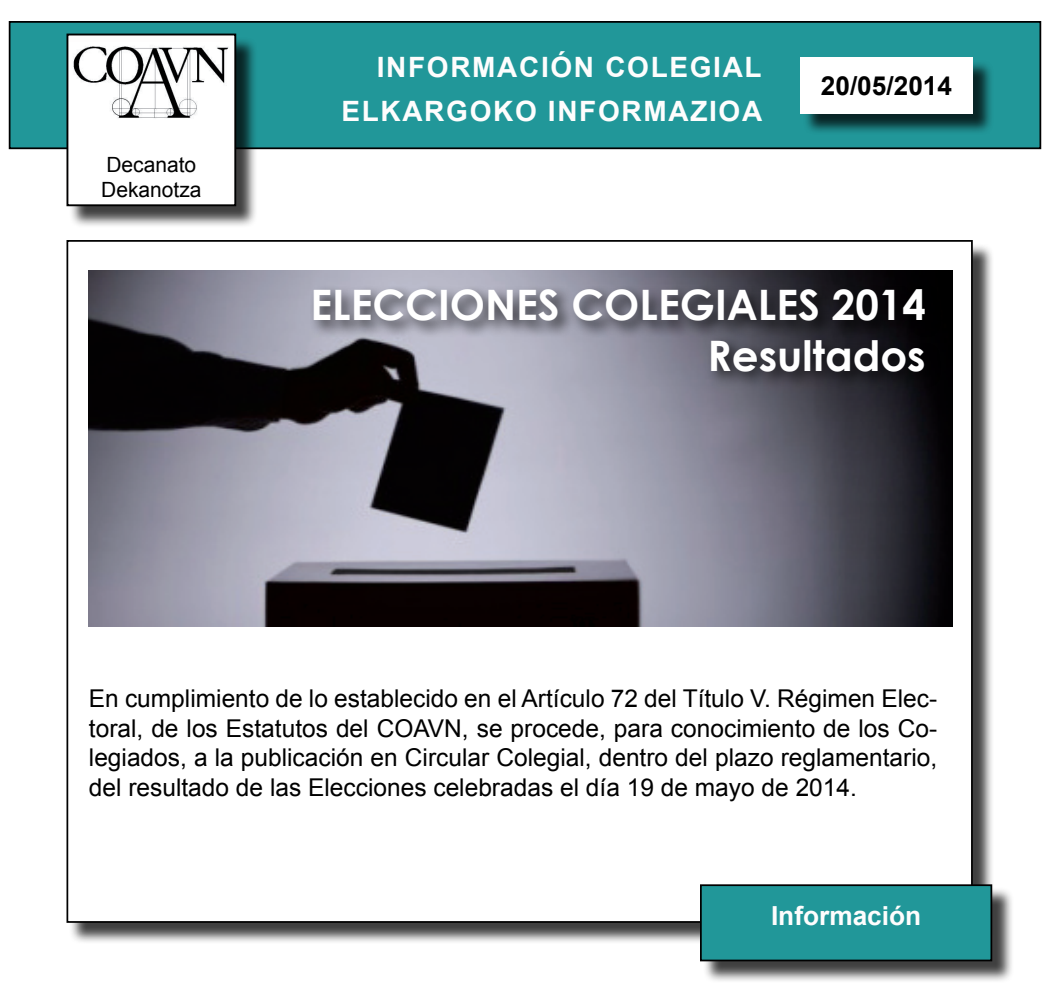
<style>
.page{position:relative;width:1050px;height:998px;background:#fff}
.page>*{position:absolute;margin:0;border:0;box-sizing:border-box;transform-origin:0 0}
.t1{font:700 42px/50.4px "Century Gothic";color:#fff;text-align:right}
.t2{font:700 28px/43.8px "Arial";letter-spacing:.06em;color:#fefdfd;text-align:right}
.t3{font:700 26.25px "Arial";color:#fefdfd}
.t4{font:700 26.25px "Arial";color:#000}
.t5{font:24.5px/29.4px "Arial";color:#000;text-align:justify}
.t6{font:21px/25.2px "Arial";color:#000}
</style>
<div class="page">
<div style="left:69px;top:243px;width:926px;height:701px;background:#000;opacity:.75"></div>
<div style="left:67px;top:241px;width:905px;height:681px;background:#fff"></div>
<div style="left:10px;top:22px;width:1030px;height:126px;background:#219799"></div>
<div style="left:9px;top:21px;width:1032px;height:128px;border:2px solid #000"></div>
<div style="left:803px;top:60px;width:191px;height:75px;background:#000;opacity:.75"></div>
<div style="left:800px;top:57px;width:173px;height:57px;background:#fff"></div>
<div style="left:703px;top:887px;width:311px;height:96px;background:#000;opacity:.75"></div>
<div style="left:701px;top:885px;width:290px;height:75px;background:#219799"></div>
<div style="left:700px;top:884px;width:292px;height:77px;border:2px solid #000"></div>
<img style="left:89px;top:270px;width:863px;height:356px">
<div style="left:309px;top:284px;width:634px;height:104px;background:#000;opacity:.75"></div>
<div style="left:69px;top:36px;width:189px;height:192px;background:#000;opacity:.75"></div>
<div style="left:67px;top:34px;width:168px;height:171px;background:#fefdfd"></div>
<img style="left:73px;top:46px;width:156px;height:72px">
<div style="left:66px;top:34px;width:170px;height:172px;border:2px solid #000"></div>
<p class="t6" style="left:101px;top:152px;width:102px">Decanato<br>Dekanotza</p>
<p class="t2" style="left:341px;top:47px;width:422px">INFORMACIÓN COLEGIAL<br>ELKARGOKO INFORMAZIOA</p>
<p class="t4" style="left:821px;top:68px;width:133px">20/05/2014</p>
<h1 class="t1" style="left:310px;top:278px;width:617px">ELECCIONES COLEGIALES 2014<br>Resultados</h1>
<p class="t5" style="left:89px;top:684px;width:850px">En cumplimiento de lo establecido en el Artículo 72 del Título V. Régimen Elec&shy;toral, de los Estatutos del COAVN, se procede, para conocimiento de los Co&shy;legiados, a la publicación en Circular Colegial, dentro del plazo reglamentario, del resultado de las Elecciones celebradas el día 19 de mayo de 2014.</p>
<p class="t3" style="left:771px;top:898px;width:152px">Información</p>
</div>
